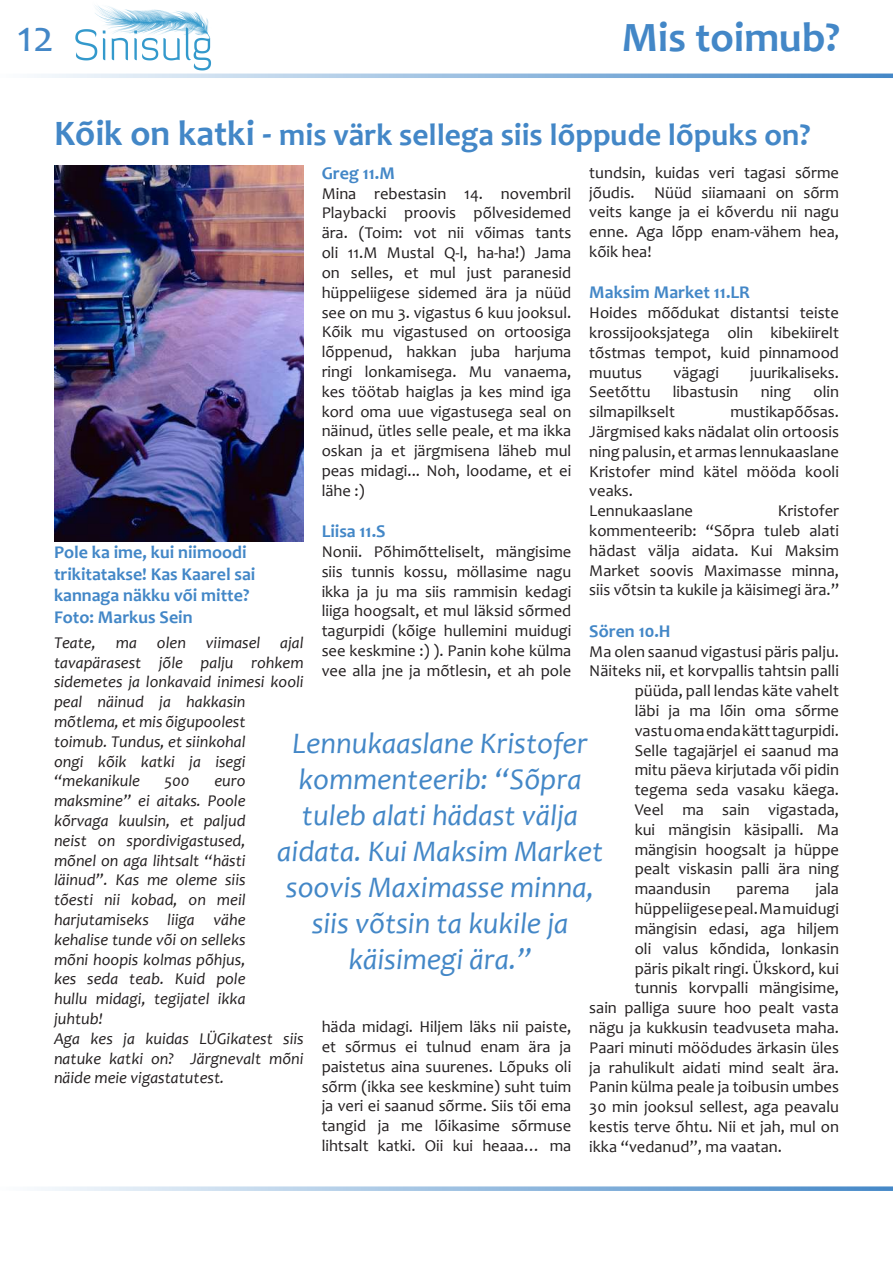
<style>
.page{position:relative;width:893px;height:1263px;background:#fff}
.page>*{position:absolute;margin:0;border:0;box-sizing:border-box;transform-origin:0 0}
.t1{font:45px "Candara";color:#4387c7}
.t2{font:700 42px "Candara";color:#4387c7}
.t3{font:700 31.5px "Candara";color:#4387c7}
.t4{font:italic 30px/36px "Candara";color:#4387c7;text-align:center}
.t5{font:700 18px/21.6px "Candara";color:#4387c7}
.t6{font:16.5px/19.8px "Candara";color:#231f20;text-align:justify}
.t7{font:italic 16.5px/19.8px "Candara";color:#231f20}
.s1{font-size:36px}
</style>
<div class="page">
<svg style="left:37px;top:74px;width:856px;height:4px"></svg>
<svg style="left:37px;top:1186px;width:856px;height:5px"></svg>
<img style="left:75px;top:5px;width:136px;height:65px">
<img style="left:54px;top:166px;width:250px;height:375px">
<h1 class="t1" style="left:17px;top:8px;width:38px">12</h1>
<h2 class="t2" style="left:622px;top:11px;width:220px">Mis toimub?</h2>
<h3 class="t3" style="left:54px;top:115px;width:758px"><span class="s1">Kõik on katki -</span> mis värk sellega siis lõppude lõpuks on?</h3>
<p class="t6" style="left:589px;top:162px;width:251px">tundsin, kuidas veri tagasi sõrme jõudis. Nüüd siiamaani on sõrm veits kange ja ei kõverdu nii nagu enne. Aga lõpp enam-vähem hea, kõik hea!</p>
<p class="t5" style="left:589px;top:282px;width:162px">Maksim Market 11.LR</p>
<p class="t6" style="left:589px;top:303px;width:251px">Hoides mõõdukat distantsi teiste krossijooksjatega olin kibekiirelt tõstmas tempot, kuid pinnamood muutus</p>
<p class="t5" style="left:322px;top:162px;width:75px">Greg 11.M</p>
<p class="t6" style="left:322px;top:183px;width:251px">Mina rebestasin 14. novembril Playbacki proovis põlvesidemed ära. (Toim: vot nii võimas tants oli 11.M Mustal Q-l, ha-ha!) Jama on selles, et mul just paranesid hüppeliigese sidemed ära ja nüüd see on mu 3. vigastus 6 kuu jooksul.<br>Kõik mu vigastused on ortoosiga lõppenud, hakkan juba harjuma ringi lonkamisega. Mu vanaema, kes töötab haiglas ja kes mind iga kord oma uue vigastusega seal on näinud, ütles selle peale, et ma ikka oskan ja et järgmisena läheb mul peas midagi... Noh, loodame, et ei lähe :)</p>
<p class="t5" style="left:322px;top:520px;width:65px">Liisa 11.S</p>
<p class="t6" style="left:322px;top:541px;width:251px">Nonii. Põhimõtteliselt, mängisime siis tunnis kossu, möllasime nagu ikka ja ju ma siis rammisin kedagi liiga hoogsalt, et mul läksid sõrmed tagurpidi (kõige hullemini muidugi see keskmine :) ). Panin kohe külma vee alla jne ja mõtlesin, et ah pole</p>
<p class="t6" style="left:673px;top:362px;width:47px">vägagi</p>
<p class="t6" style="left:750px;top:362px;width:90px">juurikaliseks.</p>
<p class="t6" style="left:589px;top:382px;width:63px">Seetõttu</p>
<p class="t6" style="left:673px;top:382px;width:67px">libastusin</p>
<p class="t6" style="left:761px;top:382px;width:32px">ning</p>
<p class="t6" style="left:813px;top:382px;width:27px">olin</p>
<p class="t6" style="left:589px;top:402px;width:87px">silmapilkselt</p>
<p class="t6" style="left:589px;top:402px;width:251px;text-align:left;text-indent:141px">mustikapõõsas.<br>Järgmised kaks nädalat olin ortoosis ning palusin, et armas lennukaaslane<br>Kristofer mind kätel mööda kooli veaks.<br>Lennukaaslane</p>
<p class="t6" style="left:589px;top:501px;width:251px;text-indent:188px">Kristofer kommenteerib: “Sõpra tuleb alati hädast välja aidata. Kui Maksim Market soovis Maximasse minna, siis võtsin ta kukile ja käisimegi ära.”</p>
<p class="t5" style="left:589px;top:620px;width:83px">Sören 10.H</p>
<p class="t6" style="left:589px;top:641px;width:251px">Ma olen saanud vigastusi päris palju.</p>
<p class="t6" style="left:589px;top:661px;width:251px">Näiteks nii, et korvpallis tahtsin palli</p>
<p class="t6" style="left:635px;top:681px;width:206px">püüda, pall lendas käte vahelt</p>
<p class="t6" style="left:635px;top:701px;width:206px">läbi ja ma lõin oma sõrme</p>
<p class="t6" style="left:635px;top:720px;width:206px">vastu oma enda kätt tagurpidi.</p>
<p class="t6" style="left:635px;top:740px;width:206px">Selle tagajärjel ei saanud ma</p>
<p class="t6" style="left:635px;top:760px;width:206px">mitu päeva kirjutada või pidin</p>
<p class="t6" style="left:635px;top:780px;width:206px">tegema seda vasaku käega.</p>
<p class="t6" style="left:635px;top:800px;width:206px">Veel ma sain vigastada,</p>
<p class="t6" style="left:635px;top:819px;width:206px">kui mängisin käsipalli. Ma</p>
<p class="t6" style="left:635px;top:839px;width:206px">mängisin hoogsalt ja hüppe</p>
<p class="t6" style="left:635px;top:859px;width:206px">pealt viskasin palli ära ning</p>
<p class="t6" style="left:635px;top:879px;width:78px">maandusin</p>
<p class="t6" style="left:736px;top:879px;width:55px">parema</p>
<p class="t6" style="left:815px;top:879px;width:25px">jala</p>
<p class="t6" style="left:635px;top:899px;width:206px">hüppeliigese peal. Ma muidugi</p>
<p class="t6" style="left:635px;top:918px;width:206px">mängisin edasi, aga hiljem</p>
<p class="t6" style="left:635px;top:938px;width:206px">oli valus kõndida, lonkasin</p>
<p class="t6" style="left:635px;top:958px;width:206px">päris pikalt ringi. Ükskord, kui</p>
<p class="t6" style="left:635px;top:978px;width:206px">tunnis korvpalli mängisime,</p>
<p class="t6" style="left:589px;top:998px;width:251px">sain palliga suure hoo pealt vasta</p>
<p class="t6" style="left:589px;top:1017px;width:251px">nägu ja kukkusin teadvuseta maha.</p>
<p class="t6" style="left:589px;top:1037px;width:251px">Paari minuti möödudes ärkasin üles</p>
<p class="t6" style="left:589px;top:1057px;width:251px">ja rahulikult aidati mind sealt ära.</p>
<p class="t6" style="left:589px;top:1077px;width:251px">Panin külma peale ja toibusin umbes</p>
<p class="t6" style="left:589px;top:1097px;width:251px">30 min jooksul sellest, aga peavalu</p>
<p class="t6" style="left:589px;top:1116px;width:251px">kestis terve õhtu. Nii et jah, mul on</p>
<p class="t6" style="left:589px;top:1136px;width:194px">ikka “vedanud”, ma vaatan.</p>
<p class="t5" style="left:54px;top:541px;width:203px">Pole ka ime, kui niimoodi trikitatakse! Kas Kaarel sai kannaga näkku või mitte?<br>Foto: Markus Sein</p>
<p class="t7" style="left:54px;top:632px;width:251px">Teate, ma olen viimasel ajal tavapärasest jõle palju rohkem sidemetes ja lonkavaid inimesi kooli peal näinud ja hakkasin mõtlema, et mis õigupoolest<br>toimub. Tundus, et siinkohal<br>ongi kõik katki ja isegi “mekanikule</p>
<h3 class="t4" style="left:277px;top:725px;width:327px">Lennukaaslane Kristofer kommenteerib: “Sõpra tuleb alati hädast välja aidata. Kui Maksim Market soovis Maximasse minna, siis võtsin ta kukile ja käisimegi ära.”</h3>
<p class="t7" style="left:165px;top:771px;width:27px">500</p>
<p class="t7" style="left:54px;top:771px;width:251px;text-indent:160px">euro maksmine” ei aitaks. Poole kõrvaga kuulsin, et paljud<br>neist on spordivigastused,<br>mõnel on aga lihtsalt “hästi läinud”. Kas me oleme siis<br>tõesti nii kobad, on meil harjutamiseks liiga vähe kehalise tunde või on selleks<br>mõni hoopis kolmas põhjus,<br>kes seda teab. Kuid pole<br>hullu midagi, tegijatel ikka<br>juhtub!<br>Aga kes ja kuidas LÜGikatest siis natuke katki on? Järgnevalt mõni näide meie vigastatutest.</p>
<p class="t6" style="left:322px;top:1017px;width:251px">häda midagi. Hiljem läks nii paiste, et sõrmus ei tulnud enam ära ja paistetus aina suurenes. Lõpuks oli sõrm (ikka see keskmine) suht tuim ja veri ei saanud sõrme. Siis tõi ema tangid ja me lõikasime sõrmuse lihtsalt katki. Oii kui heaaa… ma</p>
</div>
